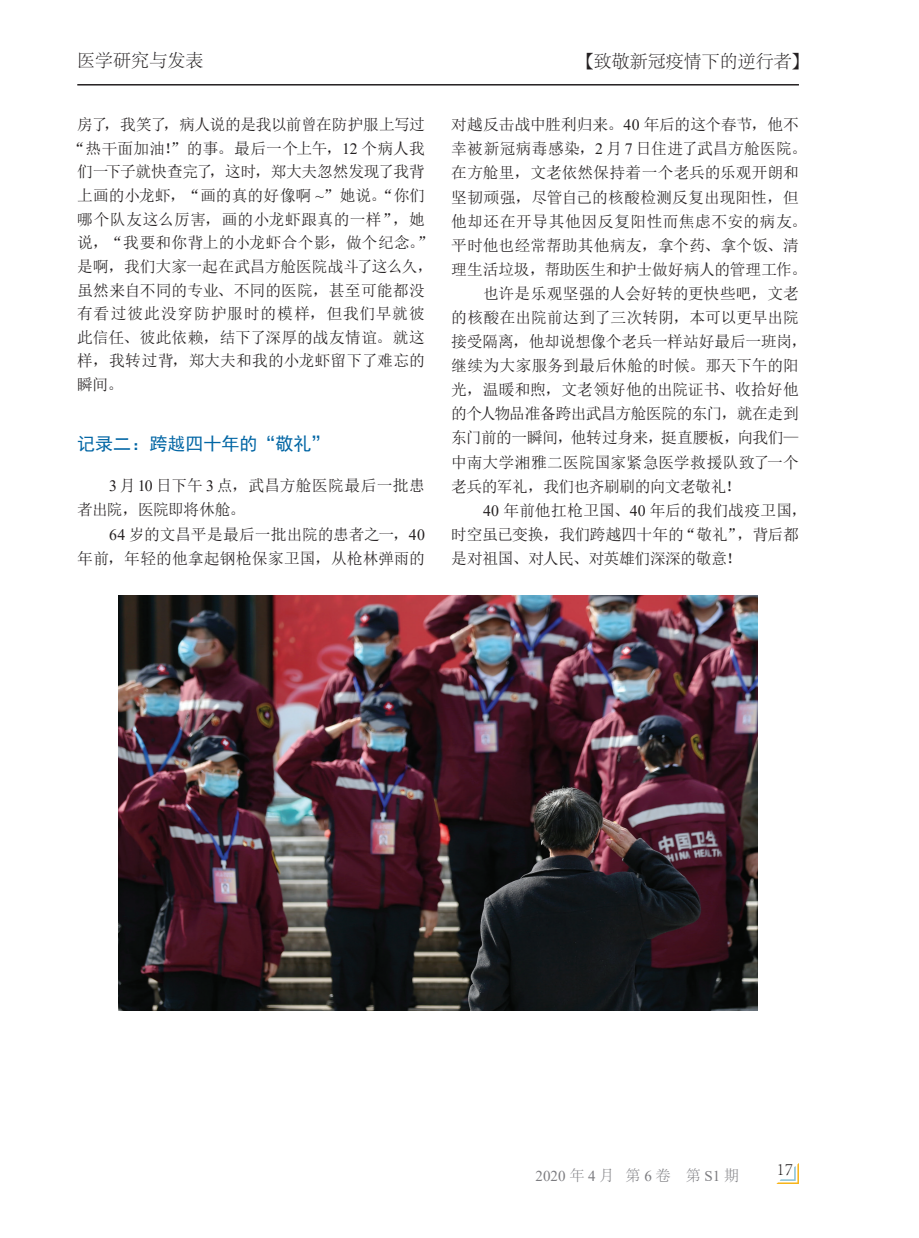
<style>
.page{position:relative;width:919px;height:1238px;background:#fff}
.page>*{position:absolute;margin:0;border:0;box-sizing:border-box;transform-origin:0 0}
.t1{font:300 18px "Adobe Song Std";color:#231f20}
.t2{font:18px "Sim Hei";color:#0065a4}
.t3{font:15.75px/24.3px "N Sim Sun";color:#231f20}
.t4{font:15.75px "N Sim Sun";letter-spacing:-.02em;color:#231f20}
.t5{font:15.75px "N Sim Sun";letter-spacing:-.035em;color:#231f20}
.t6{font:15.75px "N Sim Sun";letter-spacing:-.04em;color:#231f20}
.t7{font:15.75px "N Sim Sun";letter-spacing:-.03em;color:#231f20}
.t8{font:15.75px "N Sim Sun";letter-spacing:.025em;color:#231f20}
.t9{font:15.75px "N Sim Sun";letter-spacing:.035em;color:#231f20}
.t10{font:15.75px "N Sim Sun";letter-spacing:.055em;color:#231f20}
.t11{font:15.75px "N Sim Sun";letter-spacing:-.025em;color:#231f20}
.t12{font:15px "Times New Roman";color:#7c7c80}
.s1{font-family:"Adobe Fangsong Std";font-weight:400}
.s2{font-family:"Times New Roman"}
.s3{font-family:"Adobe Song Std";font-weight:300}
</style>
<div class="page">
<hr style="left:77px;top:84px;width:721px;height:1px;background:#231f20">
<svg style="left:777px;top:1164px;width:21px;height:19px"></svg>
<img style="left:119px;top:595px;width:638px;height:415px">
<p class="t1" style="left:77px;top:51px;width:127px">医学研究与发表</p>
<p class="t1" style="left:575px;top:51px;width:235px"><span class="s1">【</span>致敬新冠疫情下的逆行者<span class="s1">】</span></p>
<p class="t6" style="left:77px;top:117px;width:349px">房了，我笑了，病人说的是我以前曾在防护服上写过</p>
<p class="t3" style="left:69px;top:136px;width:357px">“热干面加油！”的事。最后一个上午，<span class="s2">12</span> 个病人我</p>
<p class="t4" style="left:77px;top:164px;width:349px">们一下子就快查完了，这时，郑大夫忽然发现了我背</p>
<p class="t3" style="left:77px;top:183px;width:349px">上画的小龙虾，“画的真的好像啊 <span class="s2">~</span>”她说。“你们</p>
<p class="t8" style="left:77px;top:211px;width:349px">哪个队友这么厉害，画的小龙虾跟真的一样”，她</p>
<p class="t3" style="left:77px;top:230px;width:357px">说，“我要和你背上的小龙虾合个影，做个纪念。”</p>
<p class="t3" style="left:77px;top:254px;width:357px">是啊，我们大家一起在武昌方舱医院战斗了这么久，</p>
<p class="t3" style="left:77px;top:278px;width:349px">虽然来自不同的专业、不同的医院，甚至可能都没</p>
<p class="t10" style="left:77px;top:305px;width:349px">有看过彼此没穿防护服时的模样，但我们早就彼</p>
<p class="t3" style="left:77px;top:325px;width:349px">此信任、彼此依赖，结下了深厚的战友情谊。就这</p>
<p class="t3" style="left:77px;top:348px;width:349px">样，我转过背，郑大夫和我的小龙虾留下了难忘的</p>
<p class="t3" style="left:77px;top:372px;width:47px">瞬间。</p>
<p class="t2" style="left:77px;top:434px;width:254px">记录二：跨越四十年的“敬礼”</p>
<p class="t3" style="left:77px;top:473px;width:349px;text-indent:32px"><span class="s2">3</span> 月<span class="s2">10</span> 日下午 <span class="s2">3</span> 点，武昌方舱医院最后一批患者出院，医院即将休舱。</p>
<p class="t3" style="left:77px;top:522px;width:349px;text-align:right"><span class="s2">64</span> 岁的文昌平是最后一批出院的患者之一，<span class="s2">40<br></span>年前，年轻的他拿起钢枪保家卫国，从枪林弹雨的</p>
<p class="t3" style="left:451px;top:112px;width:349px">对越反击战中胜利归来。<span class="s2">40</span> 年后的这个春节，他不</p>
<p class="t3" style="left:451px;top:136px;width:357px">幸被新冠病毒感染，<span class="s2">2</span> 月 <span class="s2">7</span> 日住进了武昌方舱医院。</p>
<p class="t3" style="left:451px;top:161px;width:349px">在方舱里，文老依然保持着一个老兵的乐观开朗和</p>
<p class="t3" style="left:451px;top:185px;width:349px">坚韧顽强，尽管自己的核酸检测反复出现阳性，但</p>
<p class="t9" style="left:451px;top:213px;width:357px">他却还在开导其他因反复阳性而焦虑不安的病友。</p>
<p class="t3" style="left:451px;top:233px;width:349px">平时他也经常帮助其他病友，拿个药、拿个饭、清</p>
<p class="t4" style="left:451px;top:261px;width:357px">理生活垃圾，帮助医生和护士做好病人的管理工作。</p>
<p class="t3" style="left:483px;top:281px;width:317px">也许是乐观坚强的人会好转的更快些吧，文老</p>
<p class="t3" style="left:451px;top:305px;width:349px">的核酸在出院前达到了三次转阴，本可以更早出院</p>
<p class="t4" style="left:451px;top:333px;width:357px">接受隔离，他却说想像个老兵一样站好最后一班岗，</p>
<p class="t3" style="left:451px;top:353px;width:349px">继续为大家服务到最后休舱的时候。那天下午的阳</p>
<p class="t3" style="left:451px;top:377px;width:349px">光，温暖和煦，文老领好他的出院证书、收拾好他</p>
<p class="t5" style="left:451px;top:406px;width:349px">的个人物品准备跨出武昌方舱医院的东门，就在走到</p>
<p class="t7" style="left:451px;top:430px;width:349px">东门前的一瞬间，他转过身来，挺直腰板，向我们—</p>
<p class="t3" style="left:451px;top:450px;width:349px">中南大学湘雅二医院国家紧急医学救援队致了一个</p>
<p class="t5" style="left:451px;top:478px;width:291px">老兵的军礼，我们也齐刷刷的向文老敬礼！</p>
<p class="t3" style="left:483px;top:498px;width:325px"><span class="s2">40</span> 年前他扛枪卫国、<span class="s2">40</span> 年后的我们战疫卫国，</p>
<p class="t4" style="left:451px;top:526px;width:349px">时空虽已变换，我们跨越四十年的“敬礼”，背后都</p>
<p class="t11" style="left:451px;top:550px;width:291px">是对祖国、对人民、对英雄们深深的敬意！</p>
<p class="t12" style="left:535px;top:1165px;width:205px">2020<span class="s3">年</span>4<span class="s3">月 第</span>6<span class="s3">卷 第</span>S1<span class="s3">期</span></p>
<p class="t1" style="left:776px;top:1158px;width:18px">17</p>
</div>
